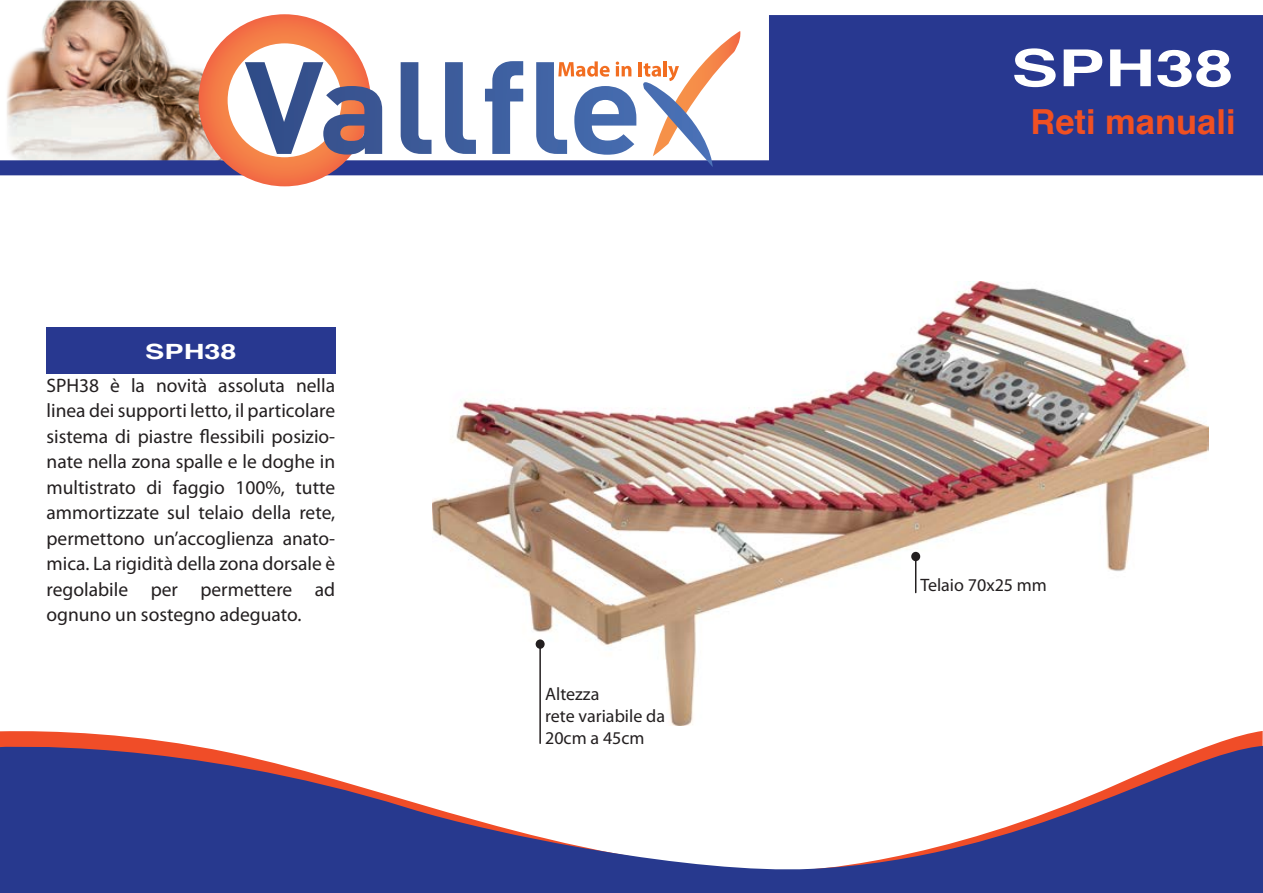
<style>
.page{position:relative;width:1263px;height:893px;background:#fff}
.page>*{position:absolute;margin:0;border:0;box-sizing:border-box;transform-origin:0 0}
.t1{font:700 51px "Helvetica";color:#fff;scale:1.37 1}
.t2{font:700 34.5px "Helvetica";color:#f05022}
.t3{font:700 21px "Helvetica";color:#fff;scale:1.37 1}
.t4{font:19.5px/25.5px "Myriad Pro";color:#231f20;text-align:justify}
.t5{font:18px/21.6px "Myriad Pro";color:#231f20}
</style>
<div class="page">
<img style="left:432px;top:281px;width:776px;height:444px">
<div style="left:46px;top:327px;width:290px;height:46px;background:#283890"></div>
<svg style="left:0;top:731px;width:138px;height:7px"></svg>
<img style="left:0;top:0;width:199px;height:176px">
<svg style="left:0;top:15px;width:1263px;height:160px;fill:#283890"></svg>
<svg style="left:0;top:738px;width:1263px;height:155px;fill:#27398e"></svg>
<svg style="left:199px;top:14px;width:183px;height:172px"></svg>
<svg style="left:401px;top:62px;width:30px;height:92px"></svg>
<svg style="left:445px;top:62px;width:31px;height:92px"></svg>
<svg style="left:485px;top:61px;width:38px;height:93px"></svg>
<svg style="left:536px;top:31px;width:206px;height:136px"></svg>
<hr style="left:539px;top:644px;width:2px;height:99px;background:#231f20">
<div style="left:536px;top:639px;width:9px;height:10px;background:#231f20;border-radius:50%"></div>
<hr style="left:915px;top:553px;width:1px;height:40px;background:#231f20">
<div style="left:911px;top:552px;width:9px;height:9px;background:#231f20;border-radius:50%"></div>
<p class="t3" style="left:145px;top:334px;width:68px">SPH38</p>
<p class="t4" style="left:47px;top:373px;width:290px">SPH38 è la novità assoluta nella linea dei supporti letto, il particolare sistema di piastre flessibili posizio&shy;nate nella zona spalle e le doghe in multistrato di faggio 100%, tutte ammortizzate sul telaio della rete, permettono un’accoglienza anato&shy;mica. La rigidità della zona dorsale è regolabile per permettere ad ognuno un sostegno adeguato.</p>
<p class="t5" style="left:545px;top:684px;width:121px">Altezza<br>rete variabile da<br>20cm a 45cm</p>
<h1 class="t1" style="left:1011px;top:27px;width:164px">SPH38</h1>
<h2 class="t2" style="left:1030px;top:94px;width:207px">Reti manuali</h2>
<p class="t5" style="left:920px;top:575px;width:128px">Telaio 70x25 mm</p>
</div>
